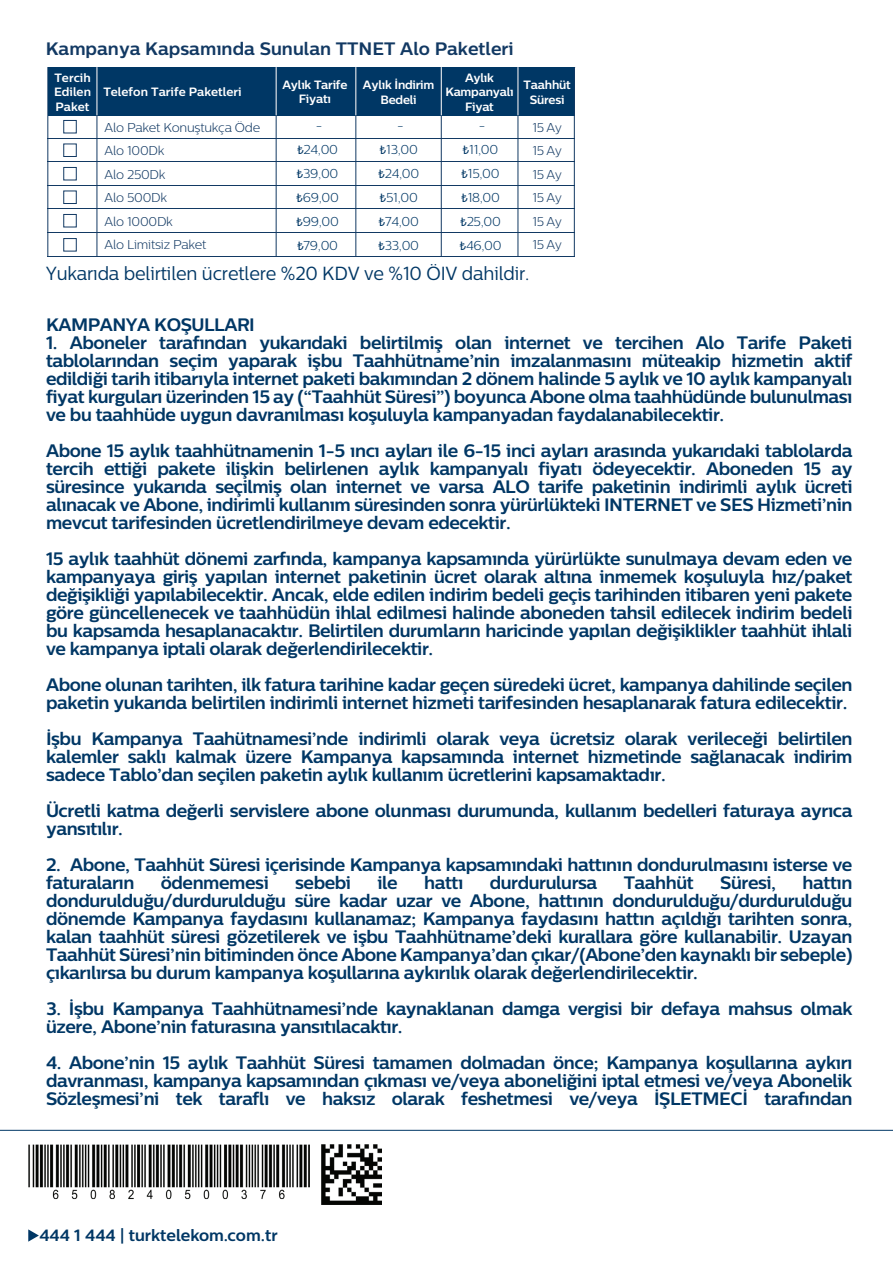
<style>
.page{position:relative;width:893px;height:1263px;background:#fff}
.page>*{position:absolute;margin:0;border:0;box-sizing:border-box;transform-origin:0 0}
.t1{font:18.9px "Centrale Sans";letter-spacing:-.01em;color:#003765;scale:.95 1}
.t2{font:700 18px/18px "Centrale Sans";letter-spacing:-.025em;color:#003765;text-align:justify}
.t3{font:700 18px "Centrale Sans";color:#123963}
.t4{font:700 16.35px "Centrale Sans";color:#003765}
.t5{font:300 12.9px/24px "Centrale Sans";letter-spacing:-.025em;color:#003765;text-align:center}
.t6{font:300 12.75px/23.5px "Centrale Sans";letter-spacing:-.02em;color:#123963}
.t7{font:700 12px/14.4px "Centrale Sans";letter-spacing:-.015em;color:#fff;text-align:center}
.s1{font-family:"Myriad Pro";font-weight:400}
</style>
<div class="page">
<hr style="left:47px;top:67px;width:1px;height:190px;background:#123963">
<div style="left:48px;top:67px;width:527px;height:48px;background:#003765"></div>
<hr style="left:47px;top:138px;width:528px;height:1px;background:#123963">
<hr style="left:47px;top:162px;width:528px;height:1px;background:#123963">
<hr style="left:47px;top:185px;width:528px;height:1px;background:#123963">
<hr style="left:47px;top:209px;width:528px;height:1px;background:#123963">
<hr style="left:47px;top:232px;width:528px;height:1px;background:#123963">
<hr style="left:276px;top:67px;width:1px;height:190px;background:#123963">
<hr style="left:276px;top:67px;width:1px;height:48px;background:#fff">
<hr style="left:97px;top:67px;width:1px;height:190px;background:#123963">
<hr style="left:97px;top:67px;width:1px;height:48px;background:#fff">
<hr style="left:574px;top:67px;width:1px;height:190px;background:#123963">
<hr style="left:355px;top:67px;width:1px;height:190px;background:#123963">
<hr style="left:355px;top:67px;width:1px;height:48px;background:#fff">
<hr style="left:441px;top:67px;width:1px;height:190px;background:#123963">
<hr style="left:441px;top:67px;width:1px;height:48px;background:#fff">
<hr style="left:518px;top:67px;width:1px;height:190px;background:#123963">
<hr style="left:518px;top:67px;width:1px;height:48px;background:#fff">
<div style="left:63px;top:120px;width:14px;height:13px;border:1px solid #123963"></div>
<div style="left:63px;top:144px;width:14px;height:13px;border:1px solid #123963"></div>
<div style="left:63px;top:167px;width:14px;height:13px;border:1px solid #123963"></div>
<div style="left:63px;top:191px;width:14px;height:13px;border:1px solid #123963"></div>
<div style="left:63px;top:214px;width:14px;height:13px;border:1px solid #123963"></div>
<hr style="left:47px;top:256px;width:528px;height:1px;background:#123963">
<div style="left:63px;top:238px;width:14px;height:13px;border:1px solid #123963"></div>
<svg style="left:28px;top:1229px;width:11px;height:13px"></svg>
<hr style="left:0;top:1130px;width:893px;height:1px;background:#003765">
<img style="left:28px;top:1145px;width:281px;height:55px">
<img style="left:322px;top:1145px;width:59px;height:59px">
<p class="t3" style="left:46px;top:38px;width:469px">Kampanya Kapsamında Sunulan TTNET Alo Paketleri</p>
<p class="t7" style="left:54px;top:70px;width:38px;text-align:justify">Tercih Edilen Paket</p>
<p class="t7" style="left:445px;top:70px;width:70px">Aylık<br>Kampanyalı<br>Fiyat</p>
<p class="t7" style="left:363px;top:77px;width:73px">Aylık İndirim<br>Bedeli</p>
<p class="t7" style="left:282px;top:77px;width:67px">Aylık Tarife<br>Fiyatı</p>
<p class="t5" style="left:296px;top:114px;width:44px">- <span class="s1">₺</span>24,00 <span class="s1">₺</span>39,00 <span class="s1">₺</span>69,00 <span class="s1">₺</span>99,00 <span class="s1">₺</span>79,00</p>
<p class="t5" style="left:378px;top:114px;width:42px">- <span class="s1">₺</span>13,00 <span class="s1">₺</span>24,00 <span class="s1">₺</span>51,00 <span class="s1">₺</span>74,00 <span class="s1">₺</span>33,00</p>
<p class="t5" style="left:460px;top:114px;width:43px">- <span class="s1">₺</span>11,00 <span class="s1">₺</span>15,00 <span class="s1">₺</span>18,00 <span class="s1">₺</span>25,00 <span class="s1">₺</span>46,00</p>
<p class="t7" style="left:524px;top:77px;width:49px">Taahhüt<br>Süresi</p>
<p class="t7" style="left:103px;top:85px;width:140px">Telefon Tarife Paketleri</p>
<p class="t6" style="left:105px;top:115px;width:157px">Alo Paket Konuştukça Öde<br>Alo 100Dk<br>Alo 250Dk<br>Alo 500Dk<br>Alo 1000Dk<br>Alo Limitsiz Paket</p>
<p class="t6" style="left:533px;top:115px;width:31px;text-align:justify">15 Ay 15 Ay 15 Ay 15 Ay 15 Ay 15 Ay</p>
<p class="t1" style="left:46px;top:262px;width:511px">Yukarıda belirtilen ücretlere %20 KDV ve %10 ÖIV dahildir.</p>
<p class="t2" style="left:46px;top:315px;width:210px">KAMPANYA KOŞULLARI</p>
<p class="t2" style="left:46px;top:333px;width:808px">1. Aboneler tarafından yukarıdaki belirtilmiş olan internet ve tercihen Alo Tarife Paketi tablolarından seçim yaparak işbu Taahhütname’nin imzalanmasını müteakip hizmetin aktif edildiği tarih itibarıyla internet paketi bakımından 2 dönem halinde 5 aylık ve 10 aylık kampanyalı fiyat kurguları üzerinden 15 ay (“Taahhüt Süresi”) boyunca Abone olma taahhüdünde bulunulması ve bu taahhüde uygun davranılması koşuluyla kampanyadan faydalanabilecektir.</p>
<p class="t2" style="left:46px;top:441px;width:808px">Abone 15 aylık taahhütnamenin 1-5 ıncı ayları ile 6-15 inci ayları arasında yukarıdaki tablolarda tercih ettiği pakete ilişkin belirlenen aylık kampanyalı fiyatı ödeyecektir. Aboneden 15 ay süresince yukarıda seçilmiş olan internet ve varsa ALO tarife paketinin indirimli aylık ücreti alınacak ve Abone, indirimli kullanım süresinden sonra yürürlükteki INTERNET ve SES Hizmeti’nin mevcut tarifesinden ücretlendirilmeye devam edecektir.</p>
<p class="t2" style="left:46px;top:549px;width:808px">15 aylık taahhüt dönemi zarfında, kampanya kapsamında yürürlükte sunulmaya devam eden ve kampanyaya giriş yapılan internet paketinin ücret olarak altına inmemek koşuluyla hız/paket değişikliği yapılabilecektir. Ancak, elde edilen indirim bedeli geçis tarihinden itibaren yeni pakete göre güncellenecek ve taahhüdün ihlal edilmesi halinde aboneden tahsil edilecek indirim bedeli bu kapsamda hesaplanacaktır. Belirtilen durumların haricinde yapılan değişiklikler taahhüt ihlali ve kampanya iptali olarak değerlendirilecektir.</p>
<p class="t2" style="left:46px;top:675px;width:808px">Abone olunan tarihten, ilk fatura tarihine kadar geçen süredeki ücret, kampanya dahilinde seçilen paketin yukarıda belirtilen indirimli internet hizmeti tarifesinden hesaplanarak fatura edilecektir.</p>
<p class="t2" style="left:46px;top:729px;width:808px">İşbu Kampanya Taahütnamesi’nde indirimli olarak veya ücretsiz olarak verileceği belirtilen kalemler saklı kalmak üzere Kampanya kapsamında internet hizmetinde sağlanacak indirim sadece Tablo’dan seçilen paketin aylık kullanım ücretlerini kapsamaktadır.</p>
<p class="t2" style="left:46px;top:801px;width:808px">Ücretli katma değerli servislere abone olunması durumunda, kullanım bedelleri faturaya ayrıca yansıtılır.</p>
<p class="t2" style="left:46px;top:855px;width:808px">2. Abone, Taahhüt Süresi içerisinde Kampanya kapsamındaki hattının dondurulmasını isterse ve faturaların</p>
<p class="t2" style="left:46px;top:873px;width:808px;text-indent:756px">hattın dondurulduğu/durdurulduğu süre kadar uzar ve Abone, hattının dondurulduğu/durdurulduğu dönemde Kampanya faydasını kullanamaz; Kampanya faydasını hattın açıldığı tarihten sonra, kalan taahhüt süresi gözetilerek ve işbu Taahhütname’deki kurallara göre kullanabilir. Uzayan Taahhüt Süresi’nin bitiminden önce Abone Kampanya’dan çıkar/(Abone’den kaynaklı bir sebeple) çıkarılırsa bu durum kampanya koşullarına aykırılık olarak değerlendirilecektir.</p>
<p class="t2" style="left:46px;top:999px;width:808px">3. İşbu Kampanya Taahhütnamesi’nde kaynaklanan damga vergisi bir defaya mahsus olmak üzere, Abone’nin faturasına yansıtılacaktır.</p>
<p class="t2" style="left:46px;top:1053px;width:808px">4. Abone’nin 15 aylık Taahhüt Süresi tamamen dolmadan önce; Kampanya koşullarına aykırı davranması, kampanya kapsamından çıkması ve/veya aboneliğini iptal etmesi ve/veya Abonelik Sözleşmesi’ni tek taraflı ve haksız olarak feshetmesi ve/veya İŞLETMECİ tarafından</p>
<p class="t2" style="left:161px;top:873px;width:110px">ödenmemesi</p>
<p class="t2" style="left:295px;top:873px;width:57px">sebebi</p>
<p class="t2" style="left:377px;top:873px;width:22px">ile</p>
<p class="t2" style="left:424px;top:873px;width:41px">hattı</p>
<p class="t2" style="left:490px;top:873px;width:109px">durdurulursa</p>
<p class="t2" style="left:624px;top:873px;width:72px">Taahhüt</p>
<p class="t2" style="left:720px;top:873px;width:58px">Süresi,</p>
<p class="t4" style="left:39px;top:1225px;width:240px">444 1 444 | turktelekom.com.tr</p>
</div>
